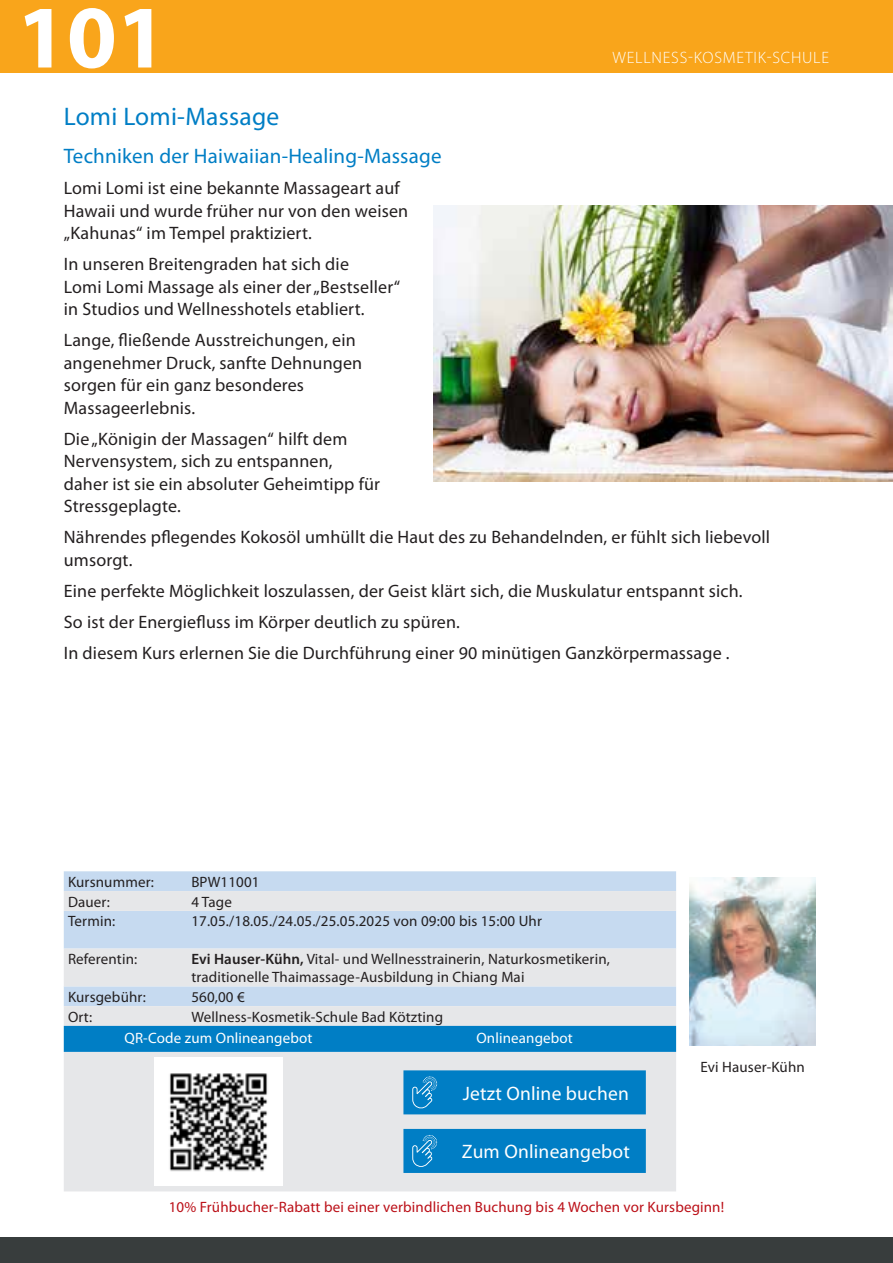
<style>
.page{position:relative;width:893px;height:1263px;background:#fff}
.page>*{position:absolute;margin:0;border:0;box-sizing:border-box;transform-origin:0 0}
.t1{font:700 90px "Myriad Pro";color:#fff}
.t2{font:25.5px "Myriad Pro";letter-spacing:.01em;color:#007ec5}
.t3{font:21px "Myriad Pro";letter-spacing:.01em;color:#007ec5}
.t4{font:19.5px "Myriad Pro";letter-spacing:.01em;color:#fff}
.t5{font:18px/22.5px "Myriad Pro";letter-spacing:.01em;color:#231f20}
.t6{font:300 16.5px "Myriad Pro";letter-spacing:.045em;color:#fff}
.t7{font:15px/18px "Myriad Pro";letter-spacing:.01em;color:#231f20}
.t8{font:15px "Myriad Pro";letter-spacing:.01em;color:#bb1018}
.t9{font:15px "Myriad Pro";letter-spacing:.01em;color:#fff}
.s1{font-weight:600}
</style>
<div class="page">
<div style="left:0;top:1237px;width:893px;height:26px;background:#383d3d"></div>
<div style="left:0;top:0;width:893px;height:72px;background:#f9a51b"></div>
<div style="left:64px;top:871px;width:612px;height:20px;background:#c6daf0"></div>
<svg style="left:64px;top:891px;width:612px;height:300px;background:#dde3ea"></svg>
<div style="left:64px;top:1026px;width:612px;height:26px;background:#007ec5"></div>
<img style="left:689px;top:877px;width:127px;height:168px">
<img style="left:155px;top:1058px;width:127px;height:127px">
<div style="left:403px;top:1070px;width:243px;height:44px;background:#007ec5"></div>
<div style="left:403px;top:1129px;width:243px;height:44px;background:#007ec5"></div>
<img style="left:433px;top:205px;width:460px;height:277px">
<h1 class="t1" style="left:17px;top:-22px;width:151px">101</h1>
<p class="t6" style="left:613px;top:48px;width:218px">WELLNESS-KOSMETIK-SCHULE</p>
<h2 class="t2" style="left:64px;top:101px;width:217px">Lomi Lomi-Massage</h2>
<p class="t3" style="left:64px;top:143px;width:379px">Techniken der Haiwaiian-Healing-Massage</p>
<p class="t5" style="left:64px;top:177px;width:346px">Lomi Lomi ist eine bekannte Massageart auf<br>Hawaii und wurde früher nur von den weisen „Kahunas“ im Tempel praktiziert.</p>
<p class="t5" style="left:64px;top:253px;width:338px">In unseren Breitengraden hat sich die<br>Lomi Lomi Massage als einer der „Bestseller“ in Studios und Wellnesshotels etabliert.</p>
<p class="t5" style="left:64px;top:329px;width:300px">Lange, fließende Ausstreichungen, ein angenehmer Druck, sanfte Dehnungen sorgen für ein ganz besonderes<br>Massageerlebnis.</p>
<p class="t5" style="left:64px;top:427px;width:318px">Die „Königin der Massagen“ hilft dem Nervensystem, sich zu entspannen, daher ist sie ein absoluter Geheimtipp für Stressgeplagte.</p>
<p class="t5" style="left:64px;top:526px;width:708px">Nährendes pflegendes Kokosöl umhüllt die Haut des zu Behandelnden, er fühlt sich liebevoll umsorgt.</p>
<p class="t5" style="left:64px;top:575px;width:680px;line-height:31px">Eine perfekte Möglichkeit loszulassen, der Geist klärt sich, die Muskulatur entspannt sich.<br>So ist der Energiefluss im Körper deutlich zu spüren.<br>In diesem Kurs erlernen Sie die Durchführung einer 90 minütigen Ganzkörpermassage .</p>
<p class="t7" style="left:68px;top:872px;width:87px">Kursnummer:</p>
<p class="t7" style="left:191px;top:872px;width:70px">BPW11001</p>
<p class="t7" style="left:68px;top:892px;width:43px">Dauer:</p>
<p class="t7" style="left:191px;top:892px;width:42px">4 Tage</p>
<p class="t7" style="left:68px;top:912px;width:49px">Termin:</p>
<p class="t7" style="left:191px;top:911px;width:352px">17.05./18.05./24.05./25.05.2025 von 09:00 bis 15:00 Uhr</p>
<p class="t7" style="left:68px;top:950px;width:71px">Referentin:</p>
<p class="t7" style="left:191px;top:950px;width:420px"><span class="s1">Evi Hauser-Kühn,</span> Vital- und Wellnesstrainerin, Naturkosmetikerin, traditionelle Thaimassage-Ausbildung in Chiang Mai</p>
<p class="t7" style="left:68px;top:987px;width:79px">Kursgebühr:</p>
<p class="t7" style="left:191px;top:987px;width:55px">560,00 €</p>
<p class="t7" style="left:68px;top:1007px;width:26px">Ort:</p>
<p class="t7" style="left:191px;top:1007px;width:253px">Wellness-Kosmetik-Schule Bad Kötzting</p>
<p class="t9" style="left:125px;top:1029px;width:189px">QR-Code zum Onlineangebot</p>
<p class="t9" style="left:476px;top:1029px;width:98px">Onlineangebot</p>
<p class="t4" style="left:463px;top:1081px;width:168px">Jetzt Online buchen</p>
<p class="t7" style="left:700px;top:1058px;width:106px">Evi Hauser-Kühn</p>
<p class="t4" style="left:462px;top:1140px;width:170px">Zum Onlineangebot</p>
<p class="t8" style="left:169px;top:1198px;width:557px">10% Frühbucher-Rabatt bei einer verbindlichen Buchung bis 4 Wochen vor Kursbeginn!</p>
</div>
